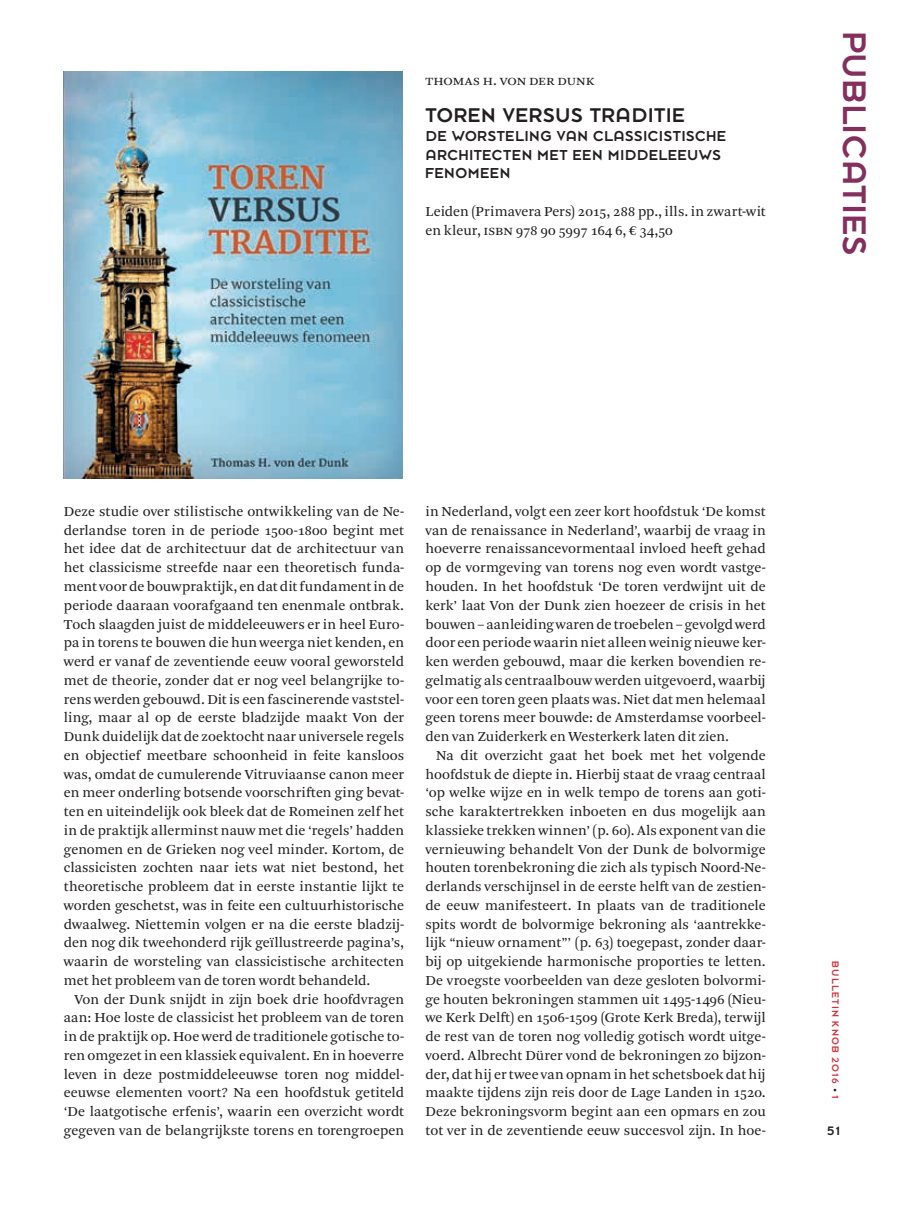
<style>
.page{position:relative;width:902px;height:1212px;background:#fff}
.page>*{position:absolute;margin:0;border:0;box-sizing:border-box;transform-origin:0 0}
.t1{font:36px "Dessau Pro";letter-spacing:.02em;color:#842f5d}
.t2{font:21.9px "Dessau Pro";letter-spacing:.03em;color:#231f20}
.t3{font:15.9px/18.8px "Dessau Pro";letter-spacing:.035em;color:#231f20}
.t4{font:14.4px/18.8px "Arnhem Pro Blond";color:#231f20;text-align:justify}
.t5{font:13.5px "Dessau Pro";color:#231f20}
.t6{font:10.5px "Dessau Pro";letter-spacing:.11em;color:#d2343a}
.s1{font-size:8.25px;color:#231f20}
</style>
<div class="page">
<img style="left:64px;top:71px;width:338px;height:407px">
<p class="t4" style="left:425px;top:71px;width:170px">Thoma s H. von der Dunk</p>
<h2 class="t2" style="left:425px;top:104px;width:261px">TOREN VERSUS TRADITIE</h2>
<p class="t3" style="left:425px;top:127px;width:302px">DE WORSTELING VAN CLASSICISTISCHE<br>ARCHITECTEN MET EEN MIDDELEEUWS<br>FENOMEEN</p>
<p class="t4" style="left:425px;top:202px;width:342px">Leiden (Primavera Pers) 2015, 288 pp., ills. in zwart-wit en kleur, isbn 978 90 5997 164 6, € 34,50</p>
<h1 class="t1" style="left:873px;top:32px;width:226px;rotate:90deg">PUBLICATIES</h1>
<p class="t4" style="left:64px;top:502px;width:342px">Deze studie over stilistische ontwikkeling van de Ne&shy;derlandse toren in de periode 1500-1800 begint met het idee dat de architectuur dat de architectuur van het classicisme streefde naar een theoretisch funda&shy;ment voor de bouwpraktijk, en dat dit fundament in de periode daaraan voorafgaand ten enenmale ontbrak.<br>Toch slaagden juist de middeleeuwers er in heel Euro&shy;pa in torens te bouwen die hun weerga niet kenden, en werd er vanaf de zeventiende eeuw vooral geworsteld met de theorie, zonder dat er nog veel belangrijke to&shy;rens werden gebouwd. Dit is een fascinerende vaststel&shy;ling, maar al op de eerste bladzijde maakt Von der Dunk duidelijk dat de zoektocht naar universele regels en objectief meetbare schoonheid in feite kansloos was, omdat de cumulerende Vitruviaanse canon meer en meer onderling botsende voorschriften ging bevat&shy;ten en uiteindelijk ook bleek dat de Romeinen zelf het in de praktijk allerminst nauw met die ‘regels’ hadden genomen en de Grieken nog veel minder. Kortom, de classicisten zochten naar iets wat niet bestond, het theoretische probleem dat in eerste instantie lijkt te worden geschetst, was in feite een cultuurhistorische dwaalweg. Niettemin volgen er na die eerste bladzij&shy;den nog dik tweehonderd rijk geïllustreerde pagina’s, waarin de worsteling van classicistische architecten met het probleem van de toren wordt behandeld.</p>
<p class="t4" style="left:64px;top:990px;width:342px;text-indent:11px">Von der Dunk snijdt in zijn boek drie hoofdvragen aan: Hoe loste de classicist het probleem van de toren in de praktijk op. Hoe werd de traditionele gotische to&shy;ren omgezet in een klassiek equivalent. En in hoeverre leven in deze postmiddeleeuwse toren nog middel&shy;eeuwse elementen voort? Na een hoofdstuk getiteld ‘De laatgotische erfenis’, waarin een overzicht wordt gegeven van de belangrijkste torens en torengroepen</p>
<p class="t4" style="left:425px;top:502px;width:342px">in Nederland, volgt een zeer kort hoofdstuk ‘De komst van de renaissance in Nederland’, waarbij de vraag in hoeverre renaissancevormentaal invloed heeft gehad op de vormgeving van torens nog even wordt vastge&shy;houden. In het hoofdstuk ‘De toren verdwijnt uit de kerk’ laat Von der Dunk zien hoezeer de crisis in het bouwen – aanleiding waren de troebelen – gevolgd werd door een periode waarin niet alleen weinig nieuwe ker&shy;ken werden gebouwd, maar die kerken bovendien re&shy;gelmatig als centraalbouw werden uitgevoerd, waarbij voor een toren geen plaats was. Niet dat men helemaal geen torens meer bouwde: de Amsterdamse voorbeel&shy;den van Zuiderkerk en Westerkerk laten dit zien.</p>
<p class="t4" style="left:425px;top:746px;width:342px;text-indent:11px">Na dit overzicht gaat het boek met het volgende hoofdstuk de diepte in. Hierbij staat de vraag centraal ‘op welke wijze en in welk tempo de torens aan goti&shy;sche karaktertrekken inboeten en dus mogelijk aan klassieke trekken winnen’ (p. 60). Als exponent van die vernieuwing behandelt Von der Dunk de bolvormige houten torenbekroning die zich als typisch Noord-Ne&shy;derlands verschijnsel in de eerste helft van de zestien&shy;de eeuw manifesteert. In plaats van de traditionele spits wordt de bolvormige bekroning als ‘aantrekke&shy;lijk “nieuw ornament”’ (p. 63) toegepast, zonder daar&shy;bij op uitgekiende harmonische proporties te letten.<br>De vroegste voorbeelden van deze gesloten bolvormi&shy;ge houten bekroningen stammen uit 1495-1496 (Nieu&shy;we Kerk Delft) en 1506-1509 (Grote Kerk Breda), terwijl de rest van de toren nog volledig gotisch wordt uitge&shy;voerd. Albrecht Dürer vond de bekroningen zo bijzon&shy;der, dat hij er twee van opnam in het schetsboek dat hij maakte tijdens zijn reis door de Lage Landen in 1520.<br>Deze bekroningsvorm begint aan een opmars en zou tot ver in de zeventiende eeuw succesvol zijn. In hoe-</p>
<p class="t6" style="left:840px;top:961px;width:139px;rotate:90deg">BULLETIN KNOB 2016 <span class="s1">•</span> 1</p>
<p class="t5" style="left:827px;top:1123px;width:15px">51</p>
</div>
